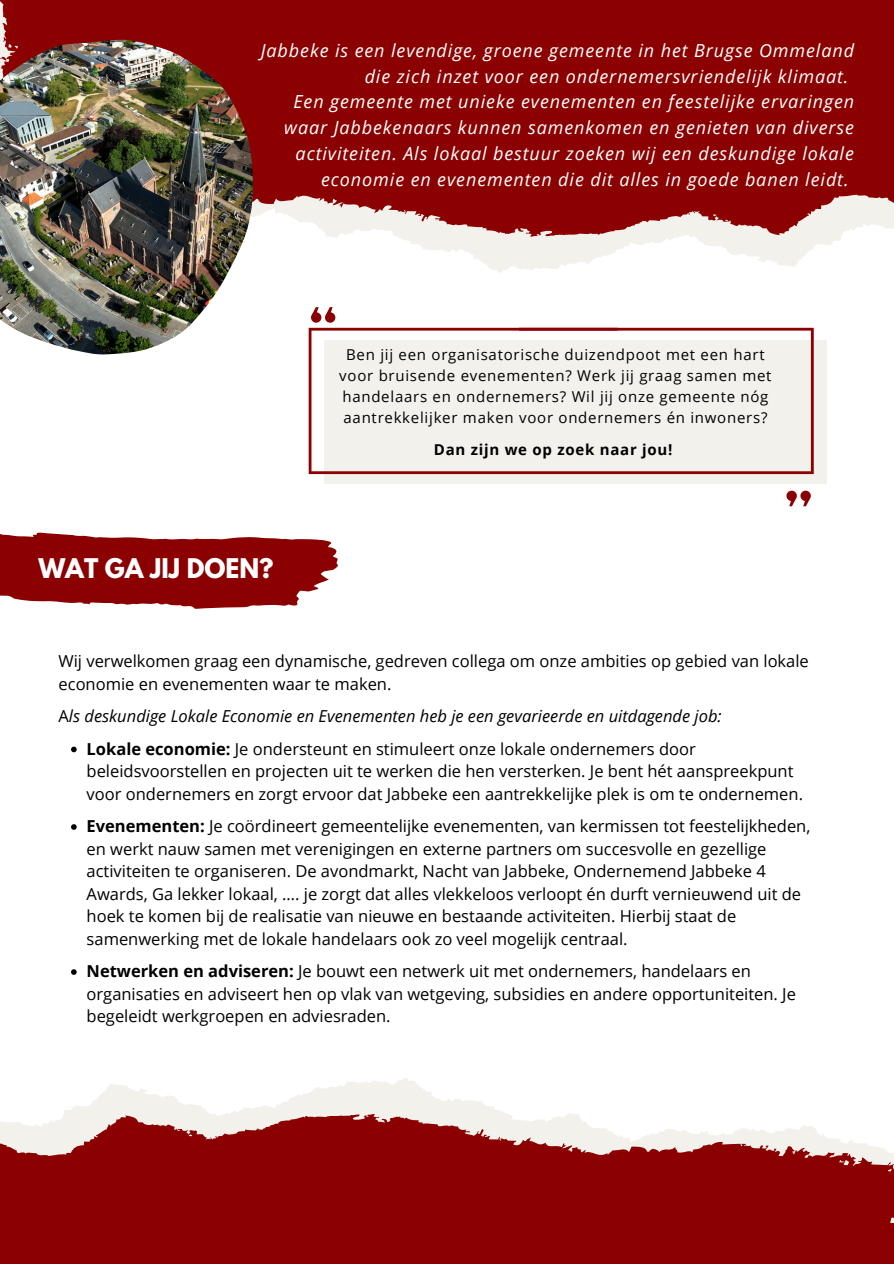
<style>
.page{position:relative;width:894px;height:1264px;background:#fff}
.page>*{position:absolute;margin:0;border:0;box-sizing:border-box;transform-origin:0 0}
.t1{font:700 24px "League Spartan";color:#fff}
.t2{font:italic 18px "Open Sans";letter-spacing:.05em;color:#fff}
.t3{font:16.5px/22.5px "Open Sans";color:#000}
.t4{font:italic 16.5px "Open Sans";color:#000}
.t5{font:15px/21.3px "Open Sans";letter-spacing:.05em;color:#000;text-align:center}
.t6{font:700 15px "Open Sans";letter-spacing:.05em;color:#000}
.s1{font-style:normal}
.s2{font-weight:700}
</style>
<div class="page">
<svg style="left:0;top:532px;width:338px;height:77px;fill:#8b0000"></svg>
<div style="left:519px;top:340px;width:307px;height:143px;background:#f2f1eb"></div>
<svg style="left:617px;top:327px;width:196px;height:179px"></svg>
<svg style="left:336px;top:237px;width:505px;height:36px"></svg>
<svg style="left:0;top:0;width:893px;height:237px;background:#931212"></svg>
<img style="left:0;top:40px;width:252px;height:314px">
<svg style="left:71px;top:746px;width:6px;height:6px"></svg>
<svg style="left:71px;top:824px;width:6px;height:5px"></svg>
<svg style="left:71px;top:969px;width:6px;height:5px"></svg>
<svg style="left:308px;top:307px;width:309px;height:177px;fill:#f2f1eb"></svg>
<svg style="left:64px;top:1078px;width:441px;height:35px"></svg>
<svg style="left:0;top:1113px;width:893px;height:150px;background:#9d2a2a"></svg>
<h3 class="t2" style="left:261px;top:37px;width:594px">Jabbeke is een levendige, groene gemeente in het Brugse Ommeland</h3>
<h3 class="t2" style="left:364px;top:63px;width:485px">die zich inzet voor een ondernemersvriendelijk klimaat.</h3>
<h3 class="t2" style="left:293px;top:89px;width:562px">Een gemeente met unieke evenementen en feestelijke ervaringen</h3>
<h3 class="t2" style="left:284px;top:115px;width:571px">waar Jabbekenaars kunnen samenkomen en genieten van diverse</h3>
<h3 class="t2" style="left:295px;top:141px;width:559px">activiteiten. Als lokaal bestuur zoeken wij een deskundige lokale</h3>
<h3 class="t2" style="left:321px;top:167px;width:529px">economie en evenementen die dit alles in goede banen leidt.</h3>
<p class="t1" style="left:38px;top:556px;width:237px">WAT GA JIJ DOEN?</p>
<p class="t5" style="left:339px;top:343px;width:433px">Ben jij een organisatorische duizendpoot met een hart voor bruisende evenementen? Werk jij graag samen met handelaars en ondernemers? Wil jij onze gemeente nóg aantrekkelijker maken voor ondernemers én inwoners?</p>
<h2 class="t6" style="left:434px;top:439px;width:240px">Dan zijn we op zoek naar jou!</h2>
<h2 class="t3" style="left:58px;top:649px;width:751px">Wij verwelkomen graag een dynamische, gedreven collega om onze ambities op gebied van lokale economie en evenementen waar te maken.</h2>
<p class="t4" style="left:58px;top:704px;width:664px"><span class="s1">A</span>ls deskundige Lokale Economie en Evenementen heb je een gevarieerde en uitdagende job:</p>
<p class="t3" style="left:87px;top:737px;width:717px"><span class="s2">Lokale economie:</span> Je ondersteunt en stimuleert onze lokale ondernemers door beleidsvoorstellen en projecten uit te werken die hen versterken. Je bent hét aanspreekpunt voor ondernemers en zorgt ervoor dat Jabbeke een aantrekkelijke plek is om te ondernemen.</p>
<p class="t3" style="left:87px;top:814px;width:725px"><span class="s2">Evenementen:</span> Je coördineert gemeentelijke evenementen, van kermissen tot feestelijkheden, en werkt nauw samen met verenigingen en externe partners om succesvolle en gezellige activiteiten te organiseren. De avondmarkt, Nacht van Jabbeke, Ondernemend Jabbeke 4<br>Awards, Ga lekker lokaal, …. je zorgt dat alles vlekkeloos verloopt én durft vernieuwend uit de hoek te komen bij de realisatie van nieuwe en bestaande activiteiten. Hierbij staat de samenwerking met de lokale handelaars ook zo veel mogelijk centraal.</p>
<p class="t3" style="left:87px;top:959px;width:710px"><span class="s2">Netwerken en adviseren:</span> Je bouwt een netwerk uit met ondernemers, handelaars en organisaties en adviseert hen op vlak van wetgeving, subsidies en andere opportuniteiten. Je begeleidt werkgroepen en adviesraden.</p>
</div>
